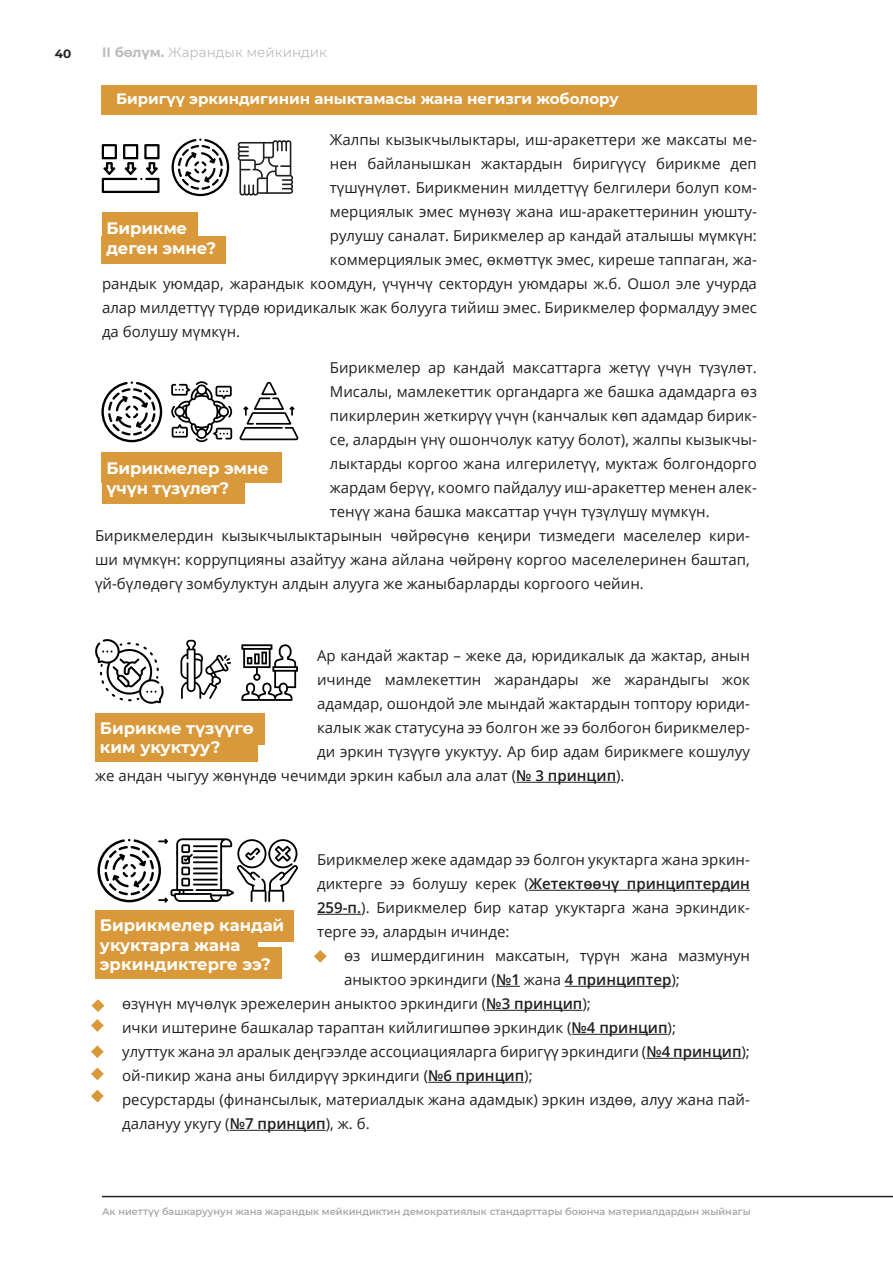
<style>
.page{position:relative;width:893px;height:1263px;background:#fff}
.page>*{position:absolute;margin:0;border:0;box-sizing:border-box;transform-origin:0 0}
.t1{font:700 16.5px/19.5px "Montserrat";letter-spacing:-.005em;color:#fff}
.t2{font:15px/24px "Open Sans";color:#231f20;text-align:justify}
.t3{font:700 15px "Montserrat";color:#fff}
.t4{font:13.5px "Montserrat";color:#bcbdc0}
.t5{font:700 12px "Montserrat";color:#231f20}
.t6{font:600 9.75px "Montserrat";color:#a8a9ad}
.s1{font-weight:700}
.s2{font-weight:600}
</style>
<div class="page">
<hr style="left:102px;top:1196px;width:791px;height:1px;background:#231f20">
<div style="left:101px;top:85px;width:656px;height:30px;background:#d9993b"></div>
<div style="left:102px;top:236px;width:124px;height:27px;background:#d9993b"></div>
<div style="left:102px;top:476px;width:143px;height:27px;background:#d9993b"></div>
<div style="left:102px;top:212px;width:95px;height:24px;background:#d9993b"></div>
<div style="left:102px;top:452px;width:180px;height:30px;background:#d9993b"></div>
<svg style="left:238px;top:140px;width:55px;height:56px"></svg>
<svg style="left:172px;top:139px;width:57px;height:57px"></svg>
<svg style="left:102px;top:144px;width:58px;height:49px"></svg>
<svg style="left:101px;top:381px;width:61px;height:61px"></svg>
<svg style="left:171px;top:381px;width:62px;height:62px"></svg>
<svg style="left:239px;top:382px;width:59px;height:58px"></svg>
<div style="left:95px;top:732px;width:162px;height:30px;background:#d9993b"></div>
<div style="left:95px;top:713px;width:169px;height:31px;background:#d9993b"></div>
<div style="left:95px;top:910px;width:198px;height:32px;background:#d9993b"></div>
<div style="left:95px;top:947px;width:187px;height:31px;background:#d9993b"></div>
<div style="left:95px;top:932px;width:155px;height:27px;background:#d9993b"></div>
<hr style="left:529px;top:890px;width:221px;height:1px;background:#231f20">
<hr style="left:317px;top:914px;width:44px;height:1px;background:#231f20">
<svg style="left:496px;top:986px;width:24px;height:1px"></svg>
<hr style="left:565px;top:986px;width:106px;height:1px;background:#231f20">
<hr style="left:516px;top:782px;width:100px;height:1px;background:#231f20">
<hr style="left:486px;top:1010px;width:96px;height:1px;background:#231f20">
<hr style="left:571px;top:1034px;width:97px;height:1px;background:#231f20">
<hr style="left:646px;top:1058px;width:95px;height:1px;background:#231f20">
<hr style="left:428px;top:1082px;width:96px;height:1px;background:#231f20">
<hr style="left:230px;top:1130px;width:96px;height:1px;background:#231f20">
<svg style="left:92px;top:999px;width:12px;height:13px"></svg>
<svg style="left:314px;top:950px;width:13px;height:13px"></svg>
<svg style="left:91px;top:1019px;width:13px;height:13px"></svg>
<svg style="left:91px;top:1045px;width:13px;height:13px"></svg>
<svg style="left:91px;top:1067px;width:13px;height:13px"></svg>
<svg style="left:91px;top:1090px;width:13px;height:12px"></svg>
<svg style="left:241px;top:644px;width:57px;height:57px"></svg>
<svg style="left:180px;top:640px;width:51px;height:59px"></svg>
<svg style="left:95px;top:639px;width:69px;height:65px"></svg>
<svg style="left:98px;top:838px;width:200px;height:65px"></svg>
<p class="t5" style="left:55px;top:45px;width:18px">40</p>
<p class="t4" style="left:102px;top:43px;width:226px"><span class="s1">II бөлүм.</span> Жарандык мейкиндик</p>
<p class="t3" style="left:116px;top:88px;width:504px">Биригүү эркиндигинин аныктамасы жана негизги жоболору</p>
<p class="t1" style="left:107px;top:218px;width:82px">Бирикме</p>
<p class="t1" style="left:107px;top:237px;width:111px">деген эмне?</p>
<p class="t2" style="left:330px;top:127px;width:428px">Жалпы кызыкчылыктары, иш-аракеттери же максаты ме&shy;нен байланышкан жактардын биригүүсү бирикме деп түшүнүлөт. Бирикменин милдеттүү белгилери болуп ком&shy;мерциялык эмес мүнөзү жана иш-аракеттеринин уюшту&shy;рулушу саналат. Бирикмелер ар кандай аталышы мүмкүн: коммерциялык эмес, өкмөттүк эмес, киреше таппаган, жа-</p>
<p class="t2" style="left:102px;top:271px;width:656px">рандык уюмдар, жарандык коомдун, үчүнчү сектордун уюмдары ж.б. Ошол эле учурда алар милдеттүү түрдө юридикалык жак болууга тийиш эмес. Бирикмелер формалдуу эмес да болушу мүмкүн.</p>
<p class="t1" style="left:107px;top:458px;width:164px">Бирикмелер эмне</p>
<p class="t1" style="left:107px;top:477px;width:124px">үчүн түзүлөт?</p>
<p class="t2" style="left:330px;top:355px;width:429px">Бирикмелер ар кандай максаттарга жетүү үчүн түзүлөт.<br>Мисалы, мамлекеттик органдарга же башка адамдарга өз пикирлерин жеткирүү үчүн (канчалык көп адамдар бирик&shy;се, алардын үнү ошончолук катуу болот), жалпы кызыкчы&shy;лыктарды коргоо жана илгерилетүү, муктаж болгондорго жардам берүү, коомго пайдалуу иш-аракеттер менен алек&shy;тенүү жана башка максаттар үчүн түзүлүшү мүмкүн.</p>
<p class="t2" style="left:95px;top:523px;width:656px">Бирикмелердин кызыкчылыктарынын чөйрөсүнө кеңири тизмедеги маселелер кири&shy;ши мүмкүн: коррупцияны азайтуу жана айлана чөйрөнү коргоо маселелеринен баштап, үй-бүлөдөгү зомбулуктун алдын алууга же жаныбарларды коргоого чейин.</p>
<p class="t1" style="left:100px;top:717px;width:155px">Бирикме түзүүгө</p>
<p class="t1" style="left:100px;top:737px;width:122px">ким укуктуу?</p>
<p class="t2" style="left:317px;top:643px;width:434px">Ар кандай жактар – жеке да, юридикалык да жактар, анын ичинде мамлекеттин жарандары же жарандыгы жок адамдар, ошондой эле мындай жактардын топтору юриди&shy;калык жак статусуна ээ болгон же ээ болбогон бирикмелер&shy;ди эркин түзүүгө укуктуу. Ар бир адам бирикмеге кошулуу</p>
<p class="t2" style="left:95px;top:763px;width:531px">же андан чыгуу жөнүндө чечимди эркин кабыл ала алат (<span class="s2">№ 3 принцип</span>).</p>
<p class="t1" style="left:100px;top:915px;width:186px">Бирикмелер кандай укуктарга жана</p>
<p class="t1" style="left:100px;top:954px;width:172px">эркиндиктерге ээ?</p>
<p class="t2" style="left:317px;top:847px;width:434px">Бирикмелер жеке адамдар ээ болгон укуктарга жана эркин&shy;диктерге ээ болушу керек (<span class="s2">Жетектөөчү принциптердин 259-п.</span>). Бирикмелер бир катар укуктарга жана эркиндик&shy;терге ээ, алардын ичинде:</p>
<p class="t2" style="left:344px;top:943px;width:407px;text-indent:-27px">• өз ишмердигинин максатын, түрүн жана мазмунун аныктоо эркиндиги (<span class="s2">№1</span> жана <span class="s2">4 принциптер</span>);</p>
<p class="t2" style="left:95px;top:991px;width:497px">• өзүнүн мүчөлүк эрежелерин аныктоо эркиндиги (<span class="s2">№3 принцип</span>);</p>
<p class="t2" style="left:95px;top:1015px;width:582px">• ички иштерине башкалар тараптан кийлигишпөө эркиндик (<span class="s2">№4 принцип</span>);</p>
<p class="t2" style="left:95px;top:1039px;width:656px">• улуттук жана эл аралык деңгээлде ассоциацияларга биригүү эркиндиги (<span class="s2">№4 принцип</span>);</p>
<p class="t2" style="left:95px;top:1063px;width:439px">• ой-пикир жана аны билдирүү эркиндиги (<span class="s2">№6 принцип</span>);</p>
<p class="t2" style="left:122px;top:1087px;width:629px;text-indent:-27px">• ресурстарды (финансылык, материалдык жана адамдык) эркин издөө, алуу жана пай&shy;далануу укугу (<span class="s2">№7 принцип</span>), ж. б.</p>
<p class="t6" style="left:102px;top:1204px;width:650px">Ак ниеттүү башкаруунун жана жарандык мейкиндиктин демократиялык стандарттары боюнча материалдардын жыйнагы</p>
</div>
